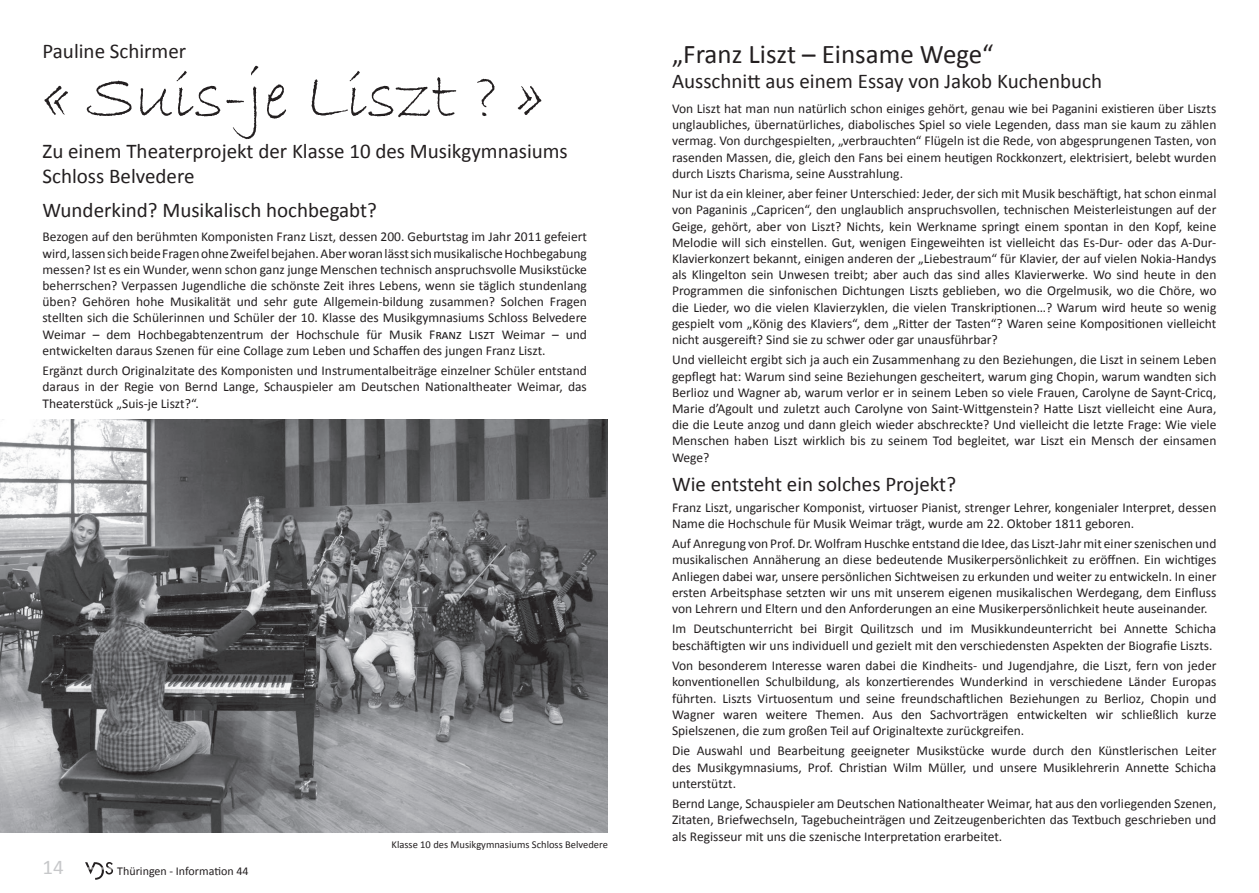
<style>
.page{position:relative;width:1259px;height:893px;background:#fff}
.page>*{position:absolute;margin:0;border:0;box-sizing:border-box;transform-origin:0 0}
.t1{font:67.5px "Bradley Hand ITC";color:#231f20}
.t2{font:27px "Calibri";color:#231f20}
.t3{font:21px/25.2px "Calibri";color:#231f20}
.t4{font:21px "Calibri";color:#c7c8ca}
.t5{font:13.5px/16.2px "Calibri";color:#231f20;text-align:justify}
.t6{font:12px "Calibri";color:#231f20}
.t7{font:10.5px "Calibri";color:#231f20}
</style>
<div class="page">
<img style="left:0;top:419px;width:608px;height:414px">
<svg style="left:85px;top:862px;width:28px;height:18px"></svg>
<h3 class="t3" style="left:43px;top:39px;width:145px">Pauline Schirmer</h3>
<h1 class="t1" style="left:43px;top:54px;width:502px">« Suis-je Liszt ? »</h1>
<h3 class="t3" style="left:43px;top:138px;width:527px">Zu einem Theaterprojekt der Klasse 10 des Musikgymnasiums<br>Schloss Belvedere</h3>
<h3 class="t3" style="left:43px;top:197px;width:336px">Wunderkind? Musikalisch hochbegabt?</h3>
<p class="t5" style="left:43px;top:229px;width:546px">Bezogen auf den berühmten Komponisten Franz Liszt, dessen 200. Geburtstag im Jahr 2011 gefeiert wird, lassen sich beide Fragen ohne Zweifel bejahen. Aber woran lässt sich musikalische Hochbegabung messen? Ist es ein Wunder, wenn schon ganz junge Menschen technisch anspruchsvolle Musikstücke beherrschen? Verpassen Jugendliche die schönste Zeit ihres Lebens, wenn sie täglich stundenlang üben? Gehören hohe Musikalität und sehr gute Allgemein-bildung zusammen? Solchen Fragen stellten sich die Schülerinnen und Schüler der 10. Klasse des Musikgymnasiums Schloss Belvedere Weimar – dem Hochbegabtenzentrum der Hochschule für Musik Franz Liszt Weimar – und entwickelten daraus Szenen für eine Collage zum Leben und Schaffen des jungen Franz Liszt.</p>
<p class="t5" style="left:43px;top:363px;width:546px">Ergänzt durch Originalzitate des Komponisten und Instrumentalbeiträge einzelner Schüler entstand daraus in der Regie von Bernd Lange, Schauspieler am Deutschen Nationaltheater Weimar, das Theaterstück „Suis-je Liszt?“.</p>
<h3 class="t4" style="left:43px;top:853px;width:23px">14</h3>
<p class="t6" style="left:117px;top:863px;width:133px">Thüringen - Information 44</p>
<p class="t7" style="left:391px;top:838px;width:218px">Klasse 10 des Musikgymnasiums Schloss Belvedere</p>
<h2 class="t2" style="left:672px;top:37px;width:323px">„Franz Liszt – Einsame Wege“</h2>
<h3 class="t3" style="left:672px;top:69px;width:431px">Ausschnitt aus einem Essay von Jakob Kuchenbuch</h3>
<p class="t5" style="left:672px;top:100px;width:546px">Von Liszt hat man nun natürlich schon einiges gehört, genau wie bei Paganini existieren über Liszts unglaubliches, übernatürliches, diabolisches Spiel so viele Legenden, dass man sie kaum zu zählen vermag. Von durchgespielten, „verbrauchten“ Flügeln ist die Rede, von abgesprungenen Tasten, von rasenden Massen, die, gleich den Fans bei einem heutigen Rockkonzert, elektrisiert, belebt wurden durch Liszts Charisma, seine Ausstrahlung.</p>
<p class="t5" style="left:672px;top:186px;width:546px">Nur ist da ein kleiner, aber feiner Unterschied: Jeder, der sich mit Musik beschäftigt, hat schon einmal von Paganinis „Capricen“, den unglaublich anspruchsvollen, technischen Meisterleistungen auf der Geige, gehört, aber von Liszt? Nichts, kein Werkname springt einem spontan in den Kopf, keine Melodie will sich einstellen. Gut, wenigen Eingeweihten ist vielleicht das Es-Dur- oder das A-Dur-Klavierkonzert bekannt, einigen anderen der „Liebestraum“ für Klavier, der auf vielen Nokia-Handys als Klingelton sein Unwesen treibt; aber auch das sind alles Klavierwerke. Wo sind heute in den Programmen die sinfonischen Dichtungen Liszts geblieben, wo die Orgelmusik, wo die Chöre, wo die Lieder, wo die vielen Klavierzyklen, die vielen Transkriptionen…? Warum wird heute so wenig gespielt vom „König des Klaviers“, dem „Ritter der Tasten“? Waren seine Kompositionen vielleicht nicht ausgereift? Sind sie zu schwer oder gar unausführbar?</p>
<p class="t5" style="left:672px;top:352px;width:546px">Und vielleicht ergibt sich ja auch ein Zusammenhang zu den Beziehungen, die Liszt in seinem Leben gepflegt hat: Warum sind seine Beziehungen gescheitert, warum ging Chopin, warum wandten sich Berlioz und Wagner ab, warum verlor er in seinem Leben so viele Frauen, Carolyne de Saynt-Cricq, Marie d’Agoult und zuletzt auch Carolyne von Saint-Wittgenstein? Hatte Liszt vielleicht eine Aura, die die Leute anzog und dann gleich wieder abschreckte? Und vielleicht die letzte Frage: Wie viele Menschen haben Liszt wirklich bis zu seinem Tod begleitet, war Liszt ein Mensch der einsamen Wege?</p>
<h3 class="t3" style="left:672px;top:472px;width:285px">Wie entsteht ein solches Projekt?</h3>
<p class="t5" style="left:672px;top:499px;width:546px">Franz Liszt, ungarischer Komponist, virtuoser Pianist, strenger Lehrer, kongenialer Interpret, dessen<br>Name die Hochschule für Musik Weimar trägt, wurde am 22. Oktober 1811 geboren.</p>
<p class="t5" style="left:672px;top:536px;width:546px">Auf Anregung von Prof. Dr. Wolfram Huschke entstand die Idee, das Liszt-Jahr mit einer szenischen und musikalischen Annäherung an diese bedeutende Musikerpersönlichkeit zu eröffnen. Ein wichtiges Anliegen dabei war, unsere persönlichen Sichtweisen zu erkunden und weiter zu entwickeln. In einer ersten Arbeitsphase setzten wir uns mit unserem eigenen musikalischen Werdegang, dem Einfluss von Lehrern und Eltern und den Anforderungen an eine Musikerpersönlichkeit heute auseinander.</p>
<p class="t5" style="left:672px;top:621px;width:546px">Im Deutschunterricht bei Birgit Quilitzsch und im Musikkundeunterricht bei Annette Schicha beschäftigten wir uns individuell und gezielt mit den verschiedensten Aspekten der Biografie Liszts.</p>
<p class="t5" style="left:672px;top:658px;width:546px">Von besonderem Interesse waren dabei die Kindheits- und Jugendjahre, die Liszt, fern von jeder konventionellen Schulbildung, als konzertierendes Wunderkind in verschiedene Länder Europas führten. Liszts Virtuosentum und seine freundschaftlichen Beziehungen zu Berlioz, Chopin und Wagner waren weitere Themen. Aus den Sachvorträgen entwickelten wir schließlich kurze Spielszenen, die zum großen Teil auf Originaltexte zurückgreifen.</p>
<p class="t5" style="left:672px;top:743px;width:546px">Die Auswahl und Bearbeitung geeigneter Musikstücke wurde durch den Künstlerischen Leiter des Musikgymnasiums, Prof. Christian Wilm Müller, und unsere Musiklehrerin Annette Schicha unterstützt.</p>
<p class="t5" style="left:672px;top:796px;width:546px">Bernd Lange, Schauspieler am Deutschen Nationaltheater Weimar, hat aus den vorliegenden Szenen, Zitaten, Briefwechseln, Tagebucheinträgen und Zeitzeugenberichten das Textbuch geschrieben und als Regisseur mit uns die szenische Interpretation erarbeitet.</p>
</div>
